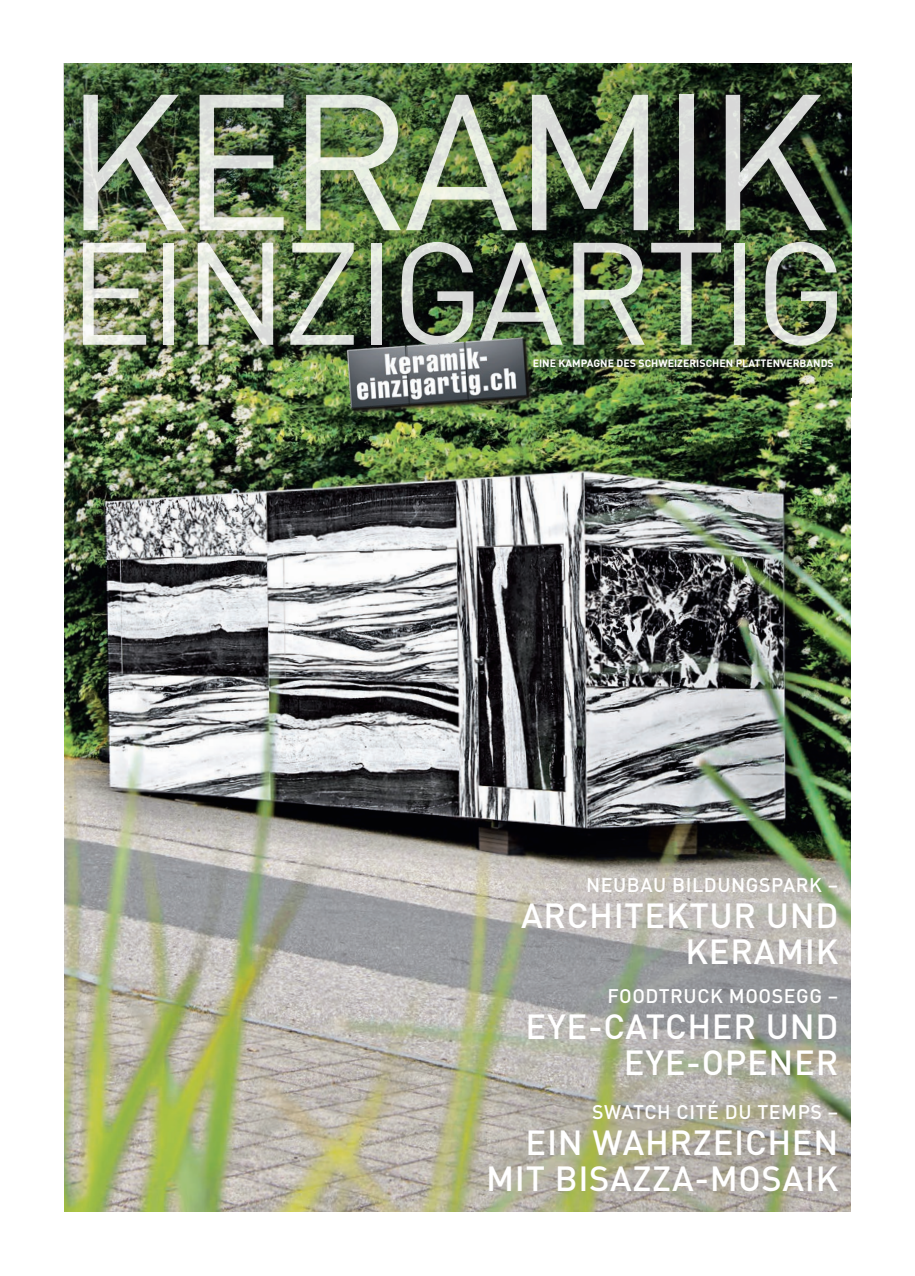
<style>
.page{position:relative;width:915px;height:1276px;background:#fff}
.page>*{position:absolute;margin:0;border:0;box-sizing:border-box;transform-origin:0 0}
.t1{font:190.2px "DIN";letter-spacing:-.04em;color:#fff}
.t2{font:143.25px "DIN";letter-spacing:-.04em;color:#fff}
.t3{font:500 34.5px/36px "DIN";letter-spacing:.02em;color:#fff;text-align:right}
.t4{font:500 19.5px "DIN";letter-spacing:.03em;color:#fff}
.t5{font:700 10.5px "DIN";color:#fff}
</style>
<div class="page">
<img style="left:64px;top:64px;width:787px;height:1148px">
<img style="left:64px;top:64px;width:786px;height:407px">
<div style="left:521px;top:347px;width:323px;height:31px;background:#231f20;opacity:.55"></div>
<div style="left:436px;top:824px;width:453px;height:422px;background:#717074;opacity:.68"></div>
<div style="left:63px;top:74px;width:793px;height:291px;background:#231f20;opacity:.55"></div>
<div style="left:347px;top:338px;width:186px;height:77px;background:#231f20;opacity:.85"></div>
<img style="left:344px;top:336px;width:187px;height:75px">
<div style="left:850px;top:398px;width:64px;height:822px;background:#fff"></div>
<div style="left:1px;top:1212px;width:913px;height:64px;background:#fff"></div>
<h1 class="t1" style="left:64px;top:43px;width:767px">KERAMIK</h1>
<h2 class="t2" style="left:68px;top:204px;width:780px">EINZIGARTIG</h2>
<p class="t5" style="left:532px;top:356px;width:302px">EINE KAMPAGNE DES SCHWEIZERISCHEN PLATTENVERBANDS</p>
<p class="t4" style="left:586px;top:873px;width:254px">NEUBAU BILDUNGSPARK –</p>
<p class="t3" style="left:521px;top:896px;width:318px">ARCHITEKTUR UND<br>KERAMIK</p>
<p class="t4" style="left:607px;top:983px;width:232px">FOODTRUCK MOOSEGG –</p>
<p class="t3" style="left:525px;top:1007px;width:314px">EYE-CATCHER UND<br>EYE-OPENER</p>
<p class="t4" style="left:592px;top:1100px;width:247px">SWATCH CITÉ DU TEMPS –</p>
<p class="t3" style="left:486px;top:1123px;width:353px">EIN WAHRZEICHEN<br>MIT BISAZZA-MOSAIK</p>
</div>
